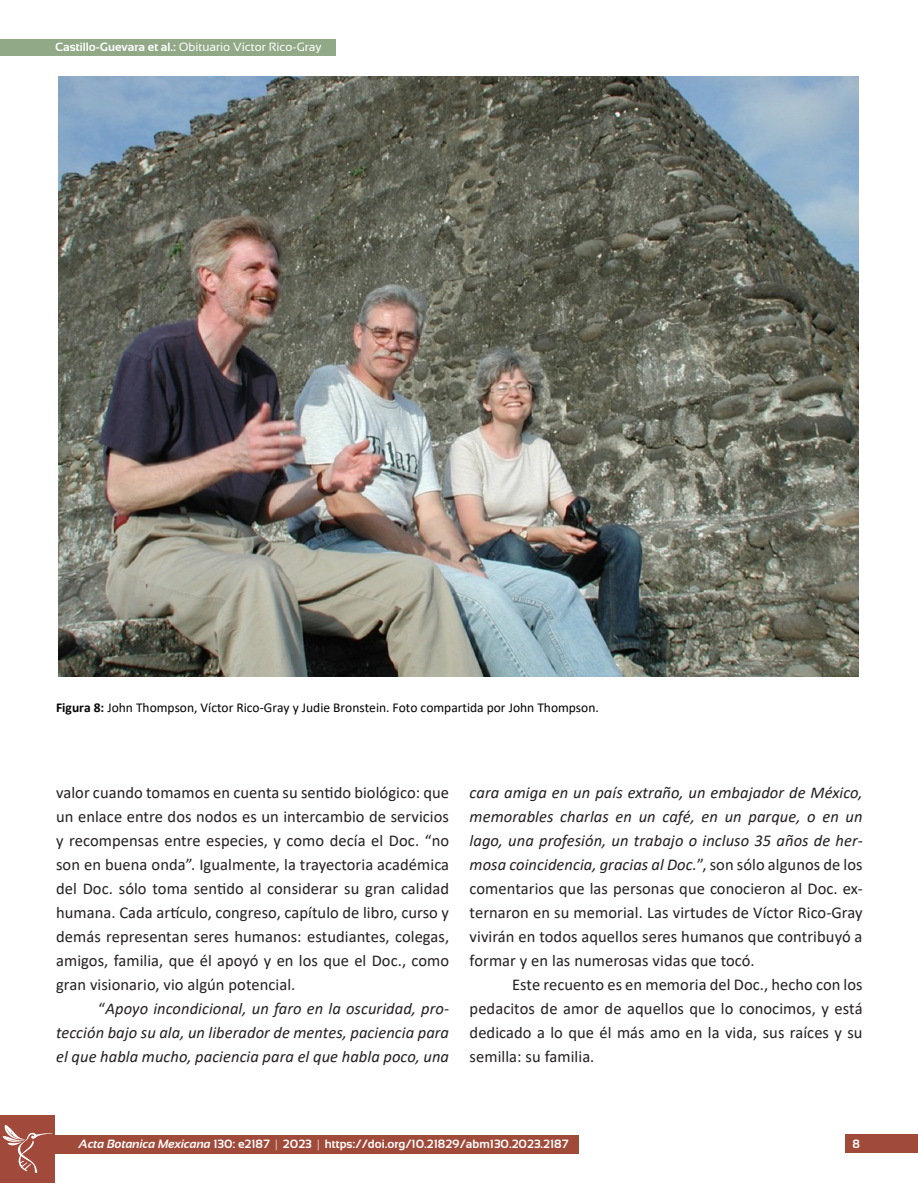
<style>
.page{position:relative;width:918px;height:1188px;background:#fff}
.page>*{position:absolute;margin:0;border:0;box-sizing:border-box;transform-origin:0 0}
.textobase{font:16.5px/24px "Calibri";letter-spacing:.005em;color:#231f20;text-align:justify}
.textobase-2{font:italic 16.5px/24px "Calibri";letter-spacing:.005em;color:#231f20;text-align:justify}
.piefigura{font:13.5px "Calibri";color:#000}
.t1{font:700 12px "Sansation";color:#fff}
.t2{font:12px "Sansation";color:#fff}
.t3{font:italic 700 12px "Sansation";color:#fff}
.s1{font-weight:700}
.s2{font-weight:700;color:#050505}
.s3{color:#050505}
.s4{font-style:normal}
.s5{font-style:italic}
.s6{font-weight:300}
</style>
<div class="page">
<div style="left:846px;top:1134px;width:72px;height:19px;background:#a04a3a"></div>
<div style="left:0;top:39px;width:336px;height:16px;background:#91a987"></div>
<div style="left:0;top:1135px;width:578px;height:19px;background:#a04a3a"></div>
<div style="left:0;top:1115px;width:55px;height:67px;background:#a14a3b"></div>
<svg style="left:3px;top:1125px;width:50px;height:48px"></svg>
<img style="left:59px;top:77px;width:800px;height:600px">
<p class="t2" style="left:55px;top:40px;width:268px"><span class="s1">Castillo-Guevara et al.:</span> Obituario Víctor Rico-Gray</p>
<p class="piefigura" style="left:56px;top:698px;width:544px"><span class="s2">Figura 8:</span> <span class="s3">J</span>ohn Thompson, Víctor Rico-Gray y Judie Bronstein. Foto compartida por John Thompson.</p>
<p class="textobase" style="left:56px;top:780px;width:395px">valor cuando tomamos en cuenta su sentido biológico: que un enlace entre dos nodos es un intercambio de servicios y recompensas entre especies, y como decía el Doc. “no son en buena onda”. Igualmente, la trayectoria académica del Doc. sólo toma sentido al considerar su gran calidad humana. Cada artículo, congreso, capítulo de libro, curso y demás representan seres humanos: estudiantes, colegas, amigos, familia, que él apoyó y en los que el Doc., como gran visionario, vio algún potencial.</p>
<p class="textobase-2" style="left:56px;top:996px;width:395px;text-indent:43px"><span class="s4">“</span>Apoyo incondicional, un faro en la oscuridad, pro&shy;tección bajo su ala, un liberador de mentes, paciencia para el que habla mucho, paciencia para el que habla poco, una</p>
<p class="textobase" style="left:470px;top:780px;width:395px"><span class="s5">cara amiga en un país extraño, un embajador de México, memorables charlas en un café, en un parque, o en un lago, una profesión, un trabajo o incluso 35 años de her&shy;mosa coincidencia, gracias al Doc.</span>”, son sólo algunos de los comentarios que las personas que conocieron al Doc. ex&shy;ternaron en su memorial. Las virtudes de Víctor Rico-Gray vivirán en todos aquellos seres humanos que contribuyó a formar y en las numerosas vidas que tocó.</p>
<p class="textobase" style="left:470px;top:972px;width:395px;text-indent:43px">Este recuento es en memoria del Doc., hecho con los pedacitos de amor de aquellos que lo conocimos, y está dedicado a lo que él más amo en la vida, sus raíces y su semilla: su familia.</p>
<p class="t1" style="left:193px;top:1134px;width:351px">128: e1924 <span class="s6">|</span> 2021 <span class="s6">|</span> https://doi.org/10.21829/abm128.2021.1924</p>
<p class="t1" style="left:58px;top:1138px;width:484px"><sup>Acta</sup> <sup>Botanica</sup> <sup>Mexicana</sup> 128: e1829 <span class="s6">|</span> 2021 <span class="s6">|</span> https://doi.org/10.21829/abm128.2021.18 9</p>
<p class="t1" style="left:79px;top:1138px;width:491px"><span class="s5">Acta Botanica Mexicana</span> 130: e2187 <span class="s6">|</span> 2023 <span class="s6">|</span> https://doi.org/10.21829/abm130.2023.2187</p>
<p class="t3" style="left:56px;top:1138px;width:134px">Acta Botanic Mexicana</p>
<p class="t1" style="left:852px;top:1137px;width:9px">8</p>
</div>
